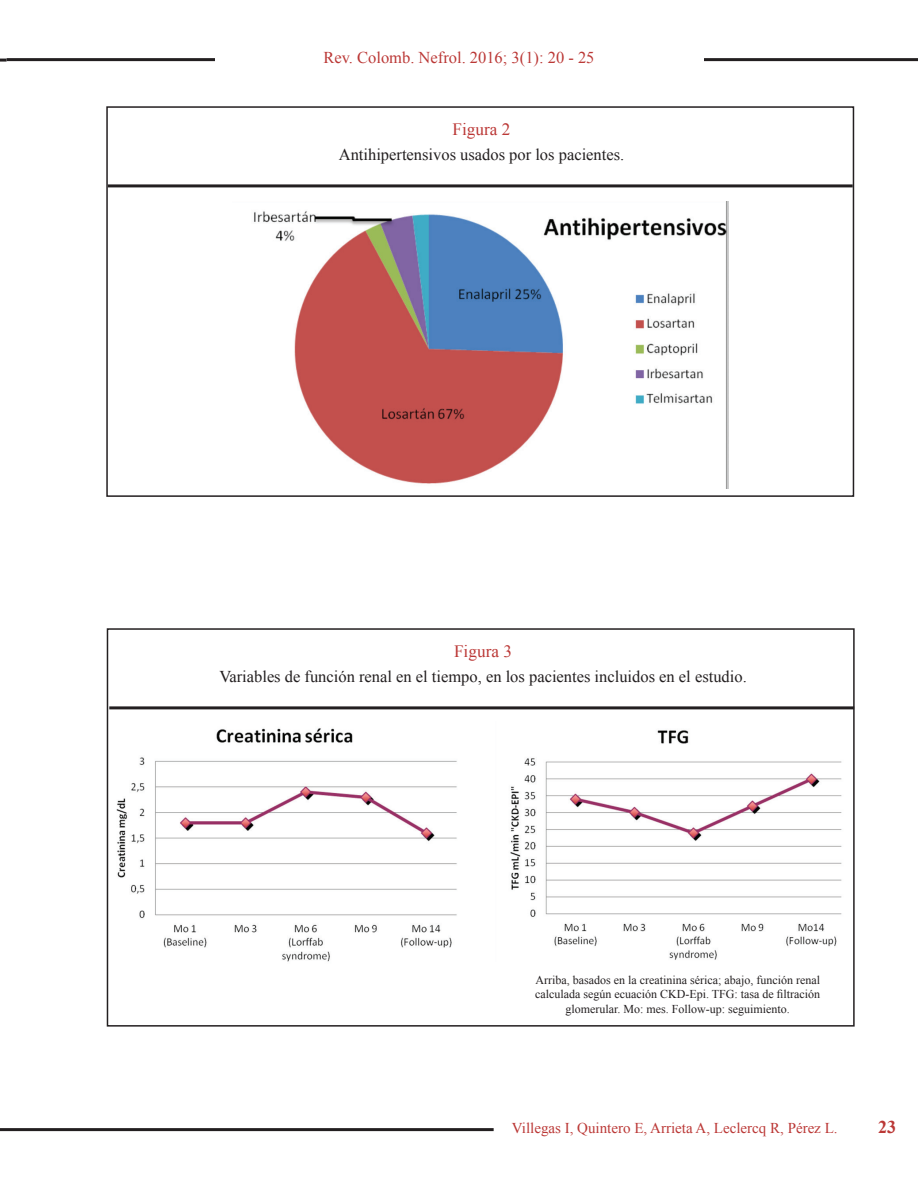
<style>
.page{position:relative;width:918px;height:1188px;background:#fff}
.page>*{position:absolute;margin:0;border:0;box-sizing:border-box;transform-origin:0 0}
.t1{font:700 18px "Times New Roman";color:#bb3836}
.t2{font:17.25px "Times New Roman";color:#bb3836}
.t3{font:16.5px "Times New Roman";color:#231f20}
.t4{font:16.5px "Times New Roman";color:#bb3836}
.t5{font:15px "Times New Roman";color:#bb3836}
.t6{font:12px/14.4px "Times New Roman";color:#231f20;text-align:center}
.s1{font-style:inherit}
</style>
<div class="page">
<hr style="left:7px;top:58px;width:911px;height:3px;background:#231f20">
<svg style="left:0;top:59px;width:7px;height:3px"></svg>
<div style="left:215px;top:52px;width:488px;height:18px;background:#fff"></div>
<hr style="left:0;top:1128px;width:494px;height:3px;background:#231f20">
<div style="left:106px;top:106px;width:748px;height:391px;border:2px solid #231f20"></div>
<hr style="left:108px;top:184px;width:745px;height:3px;background:#231f20">
<img style="left:254px;top:201px;width:475px;height:287px">
<div style="left:107px;top:628px;width:748px;height:399px;border:2px solid #231f20"></div>
<hr style="left:109px;top:706px;width:745px;height:3px;background:#231f20">
<img style="left:109px;top:719px;width:348px;height:245px">
<img style="left:510px;top:730px;width:332px;height:230px">
<h3 class="t4" style="left:323px;top:47px;width:273px">Rev. Colomb. Nefrol. <span class="s1">2016; 3(1): 20 - 25</span></h3>
<h2 class="t2" style="left:453px;top:118px;width:59px">Figura 2</h2>
<h3 class="t3" style="left:339px;top:143px;width:287px">Antihipertensivos usados por los pacientes.</h3>
<h2 class="t2" style="left:454px;top:640px;width:59px">Figura 3</h2>
<h3 class="t3" style="left:219px;top:665px;width:529px">Variables de función renal en el tiempo, en los pacientes incluidos en el estudio.</h3>
<p class="t6" style="left:535px;top:972px;width:287px">Arriba, basados en la creatinina sérica; abajo, función renal calculada según ecuación CKD-Epi. TFG: tasa de filtración glomerular. Mo: mes. Follow-up: seguimiento.</p>
<p class="t5" style="left:512px;top:1118px;width:327px">Villegas I, Quintero E, Arrieta A, Leclercq R, Pérez L.</p>
<h1 class="t1" style="left:878px;top:1114px;width:19px">23</h1>
</div>
